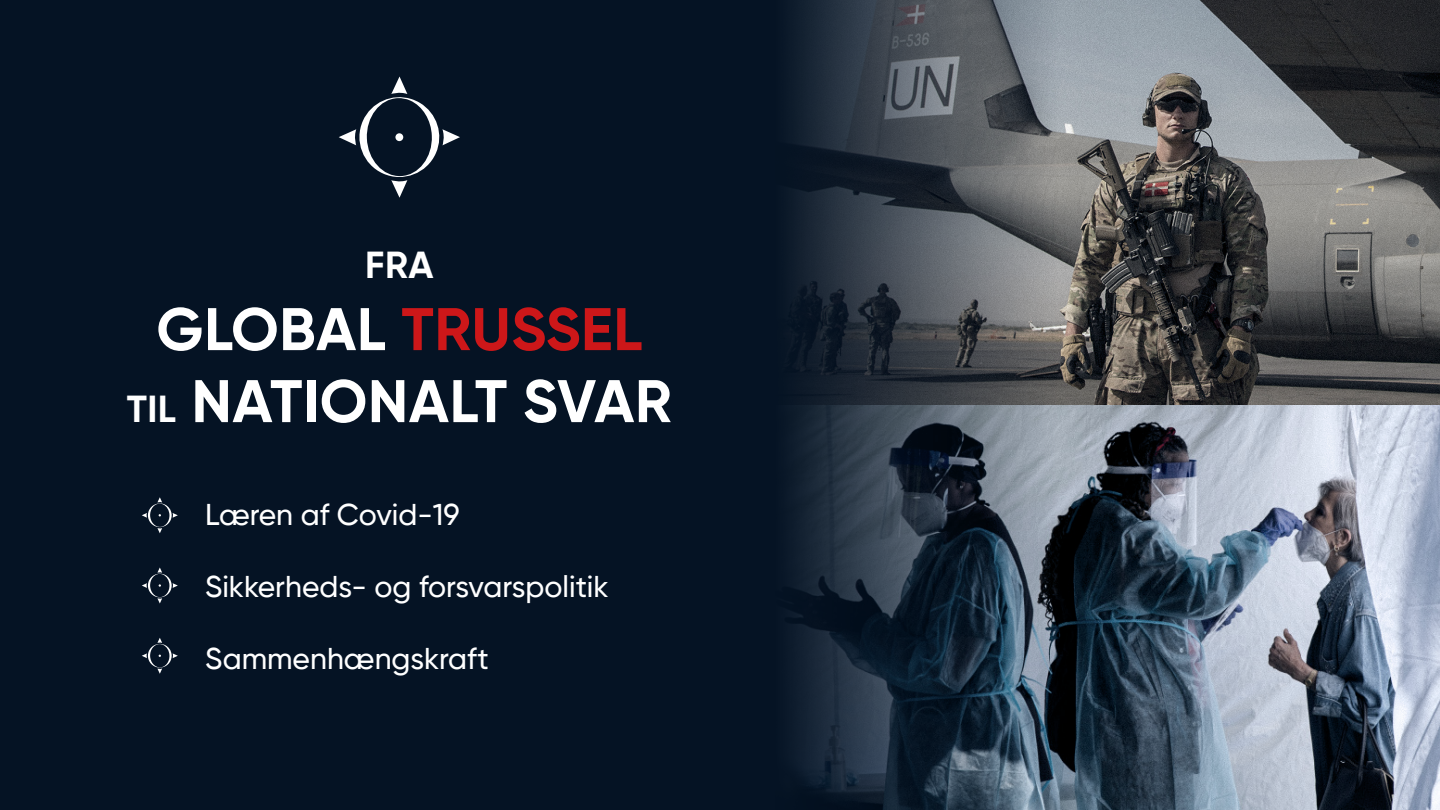
<style>
.page{position:relative;width:1440px;height:810px;background:#fff}
.page>*{position:absolute;margin:0;border:0;box-sizing:border-box;transform-origin:0 0}
.t1{font:700 60px/72px "Gilroy";letter-spacing:.01em;color:#fff;text-align:center}
.t2{font:700 37.5px "Gilroy";color:#fff}
.t3{font:500 30px "Gilroy";color:#fff}
.s1{color:#cd1719}
.s2{font-size:37.5px}
</style>
<div class="page">
<div style="left:0;top:0;width:870px;height:810px;background:#051324"></div>
<svg style="left:339px;top:76px;width:121px;height:122px"></svg>
<div style="left:395px;top:133px;width:8px;height:8px;background:#fff;border-radius:50%"></div>
<svg style="left:142px;top:497px;width:36px;height:36px"></svg>
<svg style="left:142px;top:567px;width:36px;height:37px"></svg>
<svg style="left:142px;top:638px;width:36px;height:36px"></svg>
<svg style="left:792px;top:0;width:648px;height:810px;background:#565e67"></svg>
<p class="t2" style="left:365px;top:242px;width:70px">FRA</p>
<h1 class="t1" style="left:127px;top:293px;width:546px">GLOBAL <span class="s1">TRUSSEL<br></span><span class="s2">TIL</span> NATIONALT SVAR</h1>
<p class="t3" style="left:205px;top:496px;width:256px">Læren af Covid-19</p>
<p class="t3" style="left:205px;top:568px;width:405px">Sikkerheds- og forsvarspolitik</p>
<p class="t3" style="left:205px;top:640px;width:285px">Sammenhængskraft</p>
</div>
